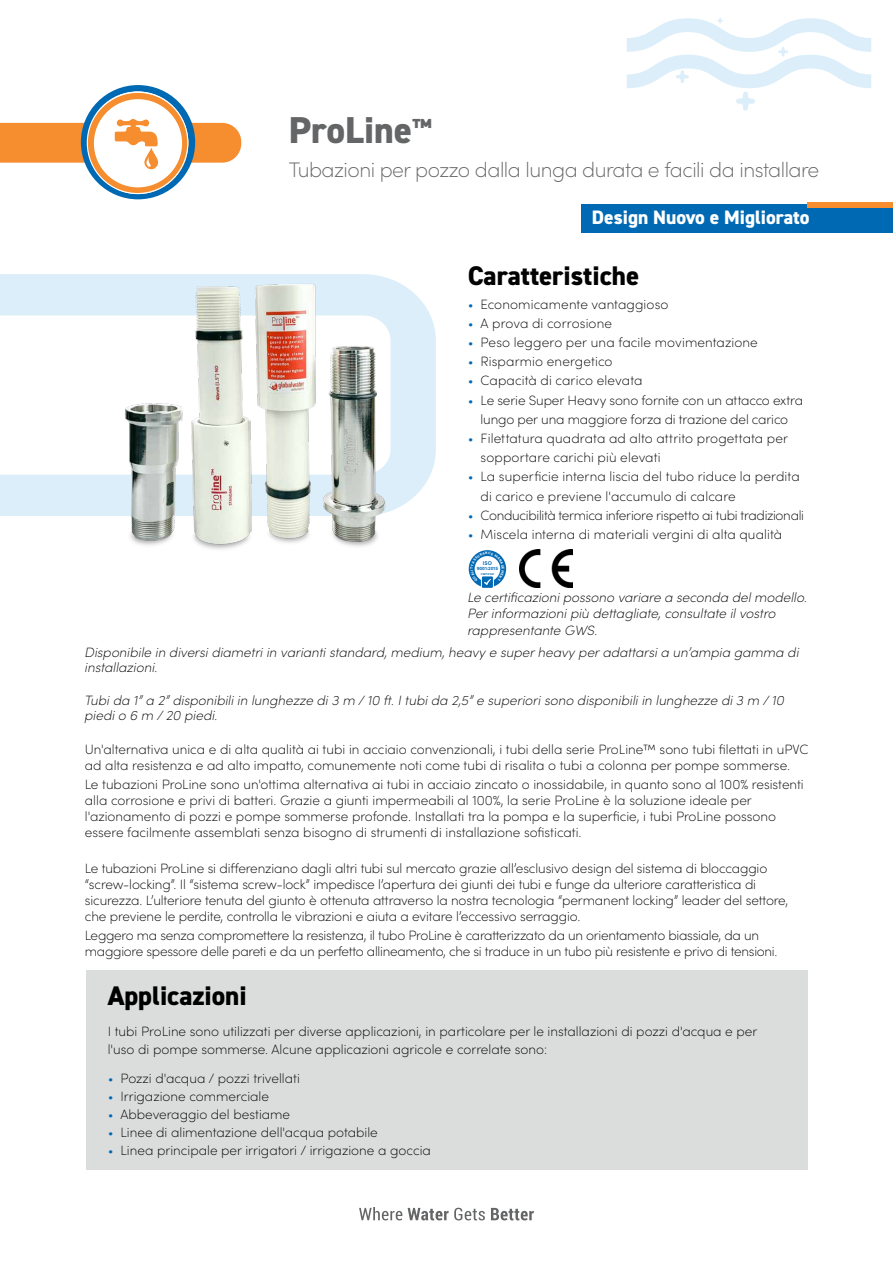
<style>
.page{position:relative;width:893px;height:1263px;background:#fff}
.page>*{position:absolute;margin:0;border:0;box-sizing:border-box;transform-origin:0 0}
.t1{font:800 37.5px "DIN2014";color:#646566}
.t2{font:800 27px "DIN2014";color:#020203}
.t3{font:800 27px "DIN2014";color:#000}
.t4{font:200 21px "Sofia Pro";letter-spacing:-.025em;color:#646566}
.t5{font:800 19.5px "DIN2014";color:#fff}
.t6{font:200 13.5px/16.2px "Sofia Pro";letter-spacing:-.01em;color:#020203}
.t7{font:italic 200 13.5px/15px "Sofia Pro";color:#000}
.t8{font:200 13.5px/18px "Sofia Pro";color:#000}
.t9{font:200 13.5px/19.2px "Sofia Pro";letter-spacing:.01em;color:#020203}
.t10{font:700 5.4px "Sofia Pro";color:#0069b4}
.t11{font:700 4.8px "Sofia Pro";color:#0069b4}
.t12{font:700 2.7px "Sofia Pro";color:#0069b4}
.s1{color:#0069b4}
</style>
<div class="page">
<svg style="left:359px;top:1207px;width:43px;height:13px"></svg>
<svg style="left:408px;top:1208px;width:77px;height:12px"></svg>
<svg style="left:491px;top:1208px;width:43px;height:12px"></svg>
<svg style="left:81px;top:85px;width:114px;height:114px"></svg>
<svg style="left:0;top:93px;width:241px;height:101px"></svg>
<svg style="left:627px;top:18px;width:244px;height:93px"></svg>
<svg style="left:0;top:274px;width:85px;height:242px"></svg>
<div style="left:86px;top:969px;width:721px;height:200px;background:#dbdcdc"></div>
<div style="left:581px;top:205px;width:312px;height:28px;background:#0069b4"></div>
<div style="left:808px;top:202px;width:85px;height:5px;background:#f68d2e"></div>
<img style="left:85px;top:274px;width:351px;height:276px">
<img style="left:519px;top:550px;width:53px;height:38px">
<svg style="left:469px;top:550px;width:37px;height:38px"></svg>
<h1 class="t1" style="left:289px;top:105px;width:145px">ProLine<sup>™</sup></h1>
<h3 class="t4" style="left:289px;top:155px;width:532px">Tubazioni per pozzo dalla lunga durata e facili da installare</h3>
<h3 class="t5" style="left:592px;top:205px;width:219px">Design Nuovo e Migliorato</h3>
<h2 class="t2" style="left:468px;top:258px;width:173px">Caratteristiche</h2>
<p class="t6" style="left:468px;top:295px;width:202px"><span class="s1">•</span> Economicamente vantaggioso</p>
<p class="t9" style="left:468px;top:313px;width:146px"><span class="s1">•</span> A prova di corrosione</p>
<p class="t9" style="left:468px;top:332px;width:292px"><span class="s1">•</span> Peso leggero per una facile movimentazione</p>
<p class="t9" style="left:468px;top:351px;width:146px"><span class="s1">•</span> Risparmio energetico</p>
<p class="t6" style="left:468px;top:372px;width:176px"><span class="s1">•</span> Capacità di carico elevata</p>
<p class="t6" style="left:468px;top:389px;width:337px;line-height:19.2px;text-align:center"><span class="s1">•</span> Le serie Super Heavy sono fornite con un attacco extra lungo per una maggiore forza di trazione del carico</p>
<p class="t9" style="left:480px;top:428px;width:309px;text-indent:-13px"><span class="s1">•</span> Filettatura quadrata ad alto attrito progettata per sopportare carichi più elevati</p>
<p class="t9" style="left:480px;top:466px;width:321px;text-indent:-13px"><span class="s1">•</span> La superficie interna liscia del tubo riduce la perdita di carico e previene l'accumulo di calcare</p>
<p class="t6" style="left:468px;top:506px;width:338px"><span class="s1">•</span> Conducibilità termica inferiore rispetto ai tubi tradizionali</p>
<p class="t9" style="left:468px;top:524px;width:316px"><span class="s1">•</span> Miscela interna di materiali vergini di alta qualità</p>
<p class="t10" style="left:483px;top:558px;width:11px">ISO</p>
<p class="t12" style="left:481px;top:572px;width:15px">CERTIFIED</p>
<p class="t11" style="left:477px;top:564px;width:23px">9001:2015</p>
<p class="t7" style="left:468px;top:589px;width:341px;line-height:16.2px">Le certificazioni possono variare a seconda del modello.<br>Per informazioni più dettagliate, consultate il vostro rappresentante GWS.</p>
<p class="t7" style="left:85px;top:644px;width:716px">Disponibile in diversi diametri in varianti standard, medium, heavy e super heavy per adattarsi a un’ampia gamma di installazioni.</p>
<p class="t7" style="left:85px;top:692px;width:701px">Tubi da 1” a 2” disponibili in lunghezze di 3 m / 10 ft. I tubi da 2,5” e superiori sono disponibili in lunghezze di 3 m / 10 piedi o 6 m / 20 piedi.</p>
<p class="t6" style="left:85px;top:741px;width:725px">Un'alternativa unica e di alta qualità ai tubi in acciaio convenzionali, i tubi della serie ProLine™ sono tubi filettati in uPVC ad alta resistenza e ad alto impatto, comunemente noti come tubi di risalita o tubi a colonna per pompe sommerse.</p>
<p class="t6" style="left:85px;top:775px;width:720px">Le tubazioni ProLine sono un'ottima alternativa ai tubi in acciaio zincato o inossidabile, in quanto sono al 100% resistenti alla corrosione e privi di batteri. Grazie a giunti impermeabili al 100%, la serie ProLine è la soluzione ideale per l'azionamento di pozzi e pompe sommerse profonde. Installati tra la pompa e la superficie, i tubi ProLine possono essere facilmente assemblati senza bisogno di strumenti di installazione sofisticati.</p>
<p class="t6" style="left:85px;top:859px;width:705px">Le tubazioni ProLine si differenziano dagli altri tubi sul mercato grazie all’esclusivo design del sistema di bloccaggio “screw-locking”. Il “sistema screw-lock” impedisce l’apertura dei giunti dei tubi e funge da ulteriore caratteristica di sicurezza. L’ulteriore tenuta del giunto è ottenuta attraverso la nostra tecnologia “permanent locking” leader del settore, che previene le perdite, controlla le vibrazioni e aiuta a evitare l’eccessivo serraggio.</p>
<p class="t6" style="left:85px;top:926px;width:694px">Leggero ma senza compromettere la resistenza, il tubo ProLine è caratterizzato da un orientamento biassiale, da un maggiore spessore delle pareti e da un perfetto allineamento, che si traduce in un tubo più resistente e privo di tensioni.</p>
<h2 class="t3" style="left:108px;top:977px;width:141px">Applicazioni</h2>
<p class="t8" style="left:108px;top:1022px;width:651px">I tubi ProLine sono utilizzati per diverse applicazioni, in particolare per le installazioni di pozzi d'acqua e per l'uso di pompe sommerse. Alcune applicazioni agricole e correlate sono:</p>
<p class="t8" style="left:108px;top:1068px;width:194px"><span class="s1">•</span> Pozzi d'acqua / pozzi trivellati</p>
<p class="t8" style="left:108px;top:1086px;width:163px"><span class="s1">•</span> Irrigazione commerciale</p>
<p class="t8" style="left:108px;top:1104px;width:184px"><span class="s1">•</span> Abbeveraggio del bestiame</p>
<p class="t8" style="left:108px;top:1122px;width:272px"><span class="s1">•</span> Linee di alimentazione dell'acqua potabile</p>
<p class="t8" style="left:108px;top:1140px;width:325px"><span class="s1">•</span> Linea principale per irrigatori / irrigazione a goccia</p>
</div>
